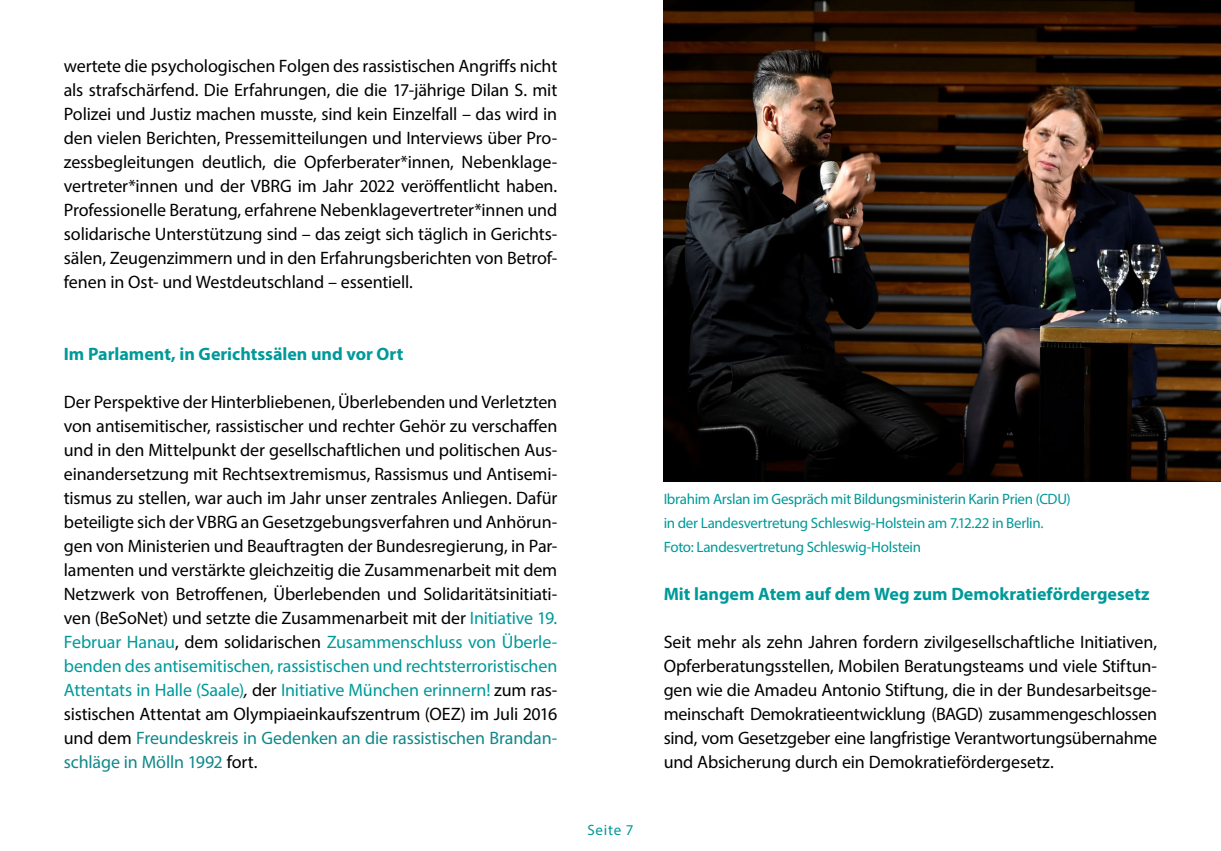
<style>
.page{position:relative;width:1221px;height:851px;background:#fff}
.page>*{position:absolute;margin:0;border:0;box-sizing:border-box;transform-origin:0 0}
.t1{font:18px/24px "Myriad Pro";letter-spacing:-.005em;color:#000;text-align:justify}
.t2{font:700 18px "Myriad Pro";color:#099}
.t3{font:15px/24px "Myriad Pro";letter-spacing:-.02em;color:#099}
.s1{color:#099}
.s2{font-style:italic}
.s3{color:#11888a}
</style>
<div class="page">
<img style="left:663px;top:0;width:557px;height:481px">
<p class="t1" style="left:64px;top:54px;width:495px">wertete die psychologischen Folgen des rassistischen Angriffs nicht als strafschärfend. Die Erfahrungen, die die 17-jährige Dilan S. mit Polizei und Justiz machen musste, sind kein Einzelfall – das wird in den vielen Berichten, Pressemitteilungen und Interviews über Pro&shy;zessbegleitungen deutlich, die Opferberater*innen, Nebenklage&shy;vertreter*innen und der VBRG im Jahr 2022 veröffentlicht haben.<br>Professionelle Beratung, erfahrene Nebenklagevertreter*innen und solidarische Unterstützung sind – das zeigt sich täglich in Gerichts&shy;sälen, Zeugenzimmern und in den Erfahrungsberichten von Betrof&shy;fenen in Ost- und Westdeutschland – essentiell.</p>
<p class="t2" style="left:64px;top:342px;width:341px">Im Parlament, in Gerichtssälen und vor Ort</p>
<p class="t1" style="left:64px;top:390px;width:495px">Der Perspektive der Hinterbliebenen, Überlebenden und Verletzten von antisemitischer, rassistischer und rechter Gehör zu verschaffen und in den Mittelpunkt der gesellschaftlichen und politischen Aus&shy;einandersetzung mit Rechtsextremismus, Rassismus und Antisemi&shy;tismus zu stellen, war auch im Jahr unser zentrales Anliegen. Dafür beteiligte sich der VBRG an Gesetzgebungsverfahren und Anhörun&shy;gen von Ministerien und Beauftragten der Bundesregierung, in Par&shy;lamenten und verstärkte gleichzeitig die Zusammenarbeit mit dem Netzwerk von Betroffenen, Überlebenden und Solidaritätsinitiati&shy;ven (BeSoNet) und setzte die Zusammenarbeit mit der <span class="s1">Initiative 19.<br>Februar Hanau</span>, dem solidarischen <span class="s1">Zusammenschluss von Überle&shy;benden des antisemitischen, rassistischen und rechtsterroristischen Attentats in Halle (Saale)</span><span class="s2">,</span> der <span class="s1">Initiative München erinnern!</span> zum ras&shy;sistischen Attentat am Olympiaeinkaufszentrum (OEZ) im Juli 2016 und dem <span class="s3">Freundeskreis in Gedenken an die rassistischen Brandan&shy;schläge in Mölln 1992</span> fort.</p>
<p class="t3" style="left:587px;top:817px;width:48px">Seite 7</p>
<p class="t3" style="left:663px;top:487px;width:408px">Ibrahim Arslan im Gespräch mit Bildungsministerin Karin Prien (CDU) in der Landesvertretung Schleswig-Holstein am 7.12.22 in Berlin.<br>Foto: Landesvertretung Schleswig-Holstein</p>
<p class="t2" style="left:663px;top:582px;width:487px">Mit langem Atem auf dem Weg zum Demokratiefördergesetz</p>
<p class="t1" style="left:663px;top:630px;width:495px">Seit mehr als zehn Jahren fordern zivilgesellschaftliche Initiativen, Opferberatungsstellen, Mobilen Beratungsteams und viele Stiftun&shy;gen wie die Amadeu Antonio Stiftung, die in der Bundesarbeitsge&shy;meinschaft Demokratieentwicklung (BAGD) zusammengeschlossen sind, vom Gesetzgeber eine langfristige Verantwortungsübernahme und Absicherung durch ein Demokratiefördergesetz.</p>
</div>
